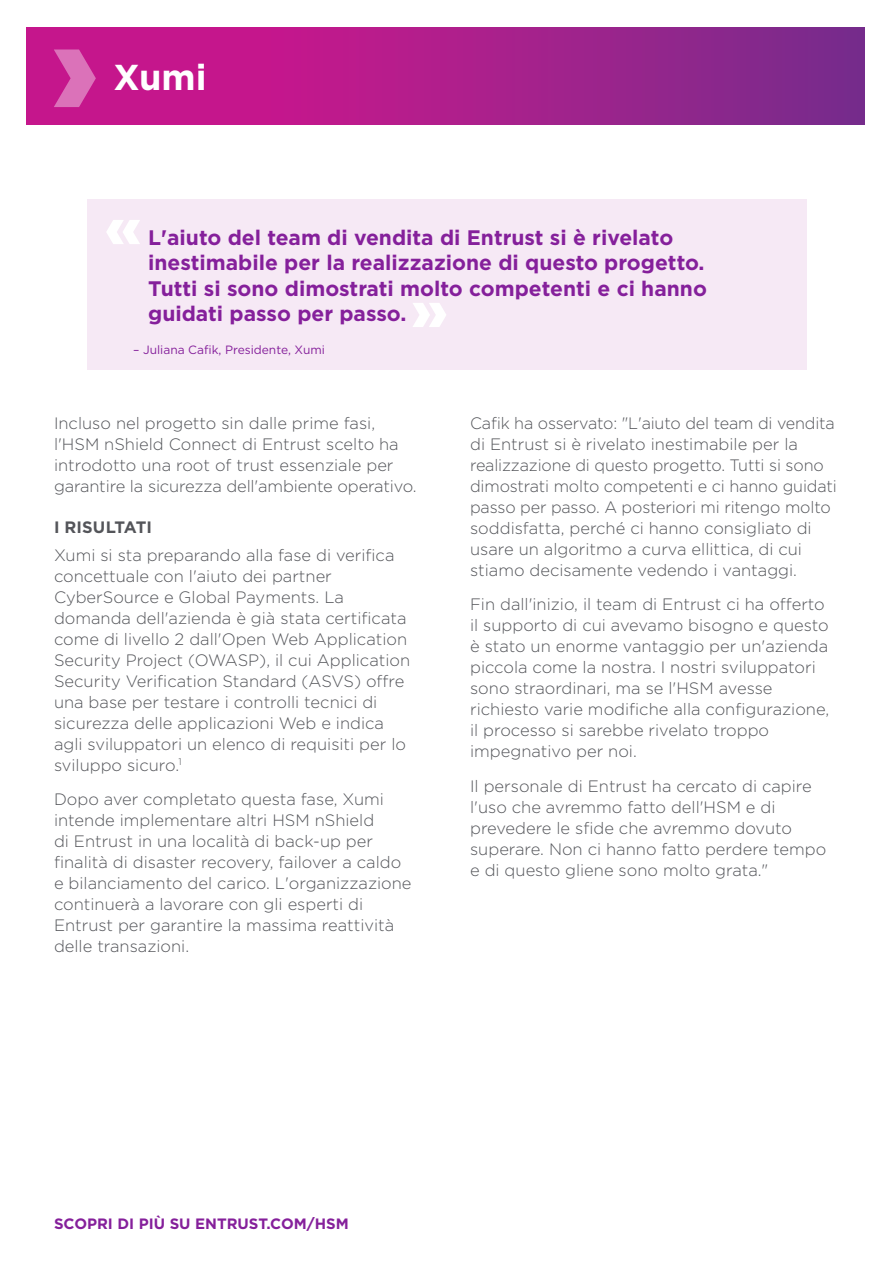
<style>
.page{position:relative;width:893px;height:1263px;background:#fff}
.page>*{position:absolute;margin:0;border:0;box-sizing:border-box;transform-origin:0 0}
.t1{font:700 36px "Gotham";color:#fff}
.t2{font:700 21px/25.5px "Gotham";color:#85209b}
.t3{font:300 16.5px/21px "Gotham";color:#54555a}
.t4{font:700 16.5px "Gotham";color:#54555a}
.t5{font:700 15px "Gotham";color:#85209b}
.t6{font:12px "Gotham";color:#85209b}
</style>
<div class="page">
<div style="left:87px;top:199px;width:719px;height:171px;background:#f6e9f5"></div>
<svg style="left:413px;top:303px;width:33px;height:24px"></svg>
<svg style="left:106px;top:220px;width:34px;height:24px"></svg>
<svg style="left:27px;top:27px;width:837px;height:98px;background:#a91e8b"></svg>
<svg style="left:54px;top:50px;width:42px;height:57px;background:#d24da7"></svg>
<h1 class="t1" style="left:113px;top:54px;width:95px">Xumi</h1>
<p class="t2" style="left:148px;top:225px;width:560px">L'aiuto del team di vendita di Entrust si è rivelato inestimabile per la realizzazione di questo progetto.<br>Tutti si sono dimostrati molto competenti e ci hanno guidati passo per passo.</p>
<p class="t6" style="left:133px;top:342px;width:193px">– Juliana Cafik, Presidente, Xumi</p>
<p class="t3" style="left:54px;top:412px;width:364px">Incluso nel progetto sin dalle prime fasi, l'HSM nShield Connect di Entrust scelto ha introdotto una root of trust essenziale per garantire la sicurezza dell'ambiente operativo.</p>
<p class="t4" style="left:54px;top:516px;width:99px">I RISULTATI</p>
<p class="t3" style="left:54px;top:544px;width:358px">Xumi si sta preparando alla fase di verifica concettuale con l'aiuto dei partner CyberSource e Global Payments. La domanda dell'azienda è già stata certificata come di livello 2 dall'Open Web Application Security Project (OWASP), il cui Application Security Verification Standard (ASVS) offre una base per testare i controlli tecnici di sicurezza delle applicazioni Web e indica agli sviluppatori un elenco di requisiti per lo sviluppo sicuro.<sup>1</sup></p>
<p class="t3" style="left:54px;top:789px;width:359px">Dopo aver completato questa fase, Xumi intende implementare altri HSM nShield<br>di Entrust in una località di back-up per finalità di disaster recovery, failover a caldo e bilanciamento del carico. L'organizzazione continuerà a lavorare con gli esperti di Entrust per garantire la massima reattività delle transazioni.</p>
<p class="t3" style="left:470px;top:412px;width:368px">Cafik ha osservato: "L'aiuto del team di vendita di Entrust si è rivelato inestimabile per la realizzazione di questo progetto. Tutti si sono dimostrati molto competenti e ci hanno guidati passo per passo. A posteriori mi ritengo molto soddisfatta, perché ci hanno consigliato di usare un algoritmo a curva ellittica, di cui stiamo decisamente vedendo i vantaggi.</p>
<p class="t3" style="left:470px;top:594px;width:361px">Fin dall'inizio, il team di Entrust ci ha offerto il supporto di cui avevamo bisogno e questo è stato un enorme vantaggio per un'azienda piccola come la nostra. I nostri sviluppatori sono straordinari, ma se l'HSM avesse richiesto varie modifiche alla configurazione, il processo si sarebbe rivelato troppo impegnativo per noi.</p>
<p class="t3" style="left:470px;top:775px;width:358px">Il personale di Entrust ha cercato di capire l'uso che avremmo fatto dell'HSM e di prevedere le sfide che avremmo dovuto superare. Non ci hanno fatto perdere tempo e di questo gliene sono molto grata."</p>
<p class="t5" style="left:54px;top:1214px;width:296px">SCOPRI DI PIÙ SU ENTRUST.COM/HSM</p>
</div>
